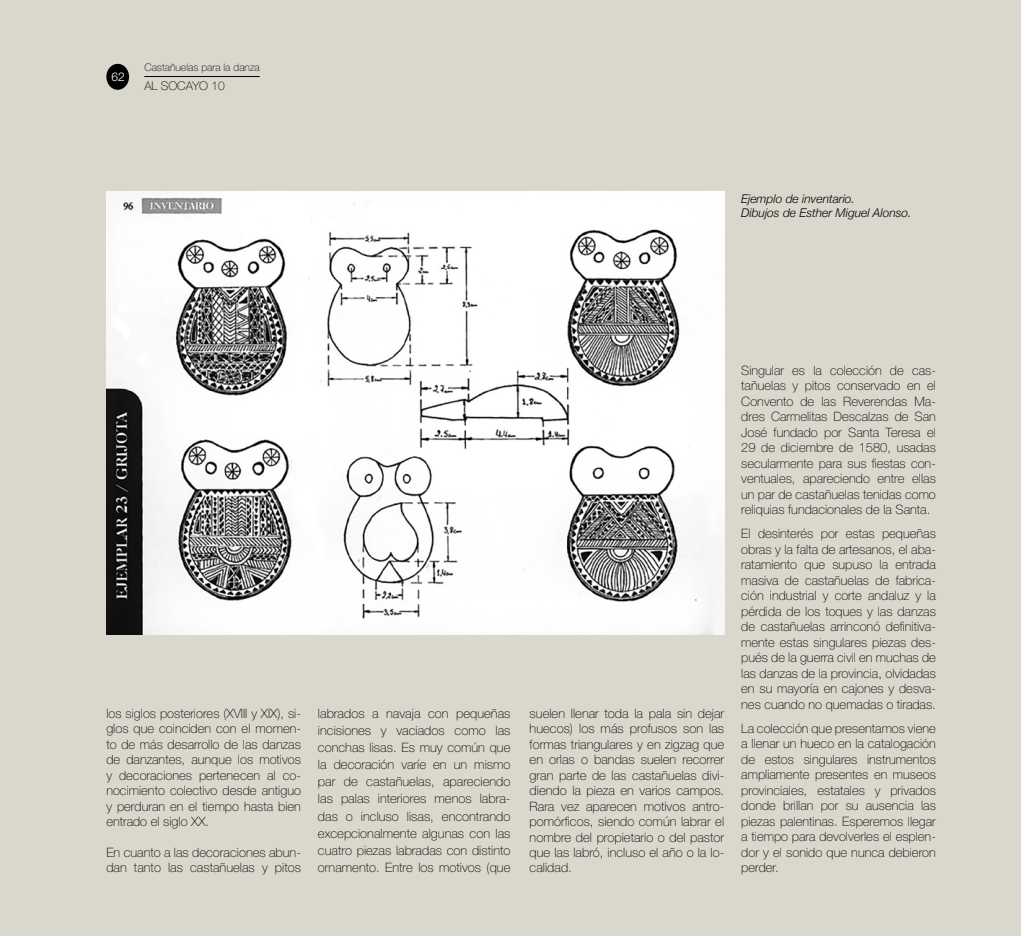
<style>
.page{position:relative;width:1021px;height:936px;background:#fff}
.page>*{position:absolute;margin:0;border:0;box-sizing:border-box;transform-origin:0 0}
.t1{font:100 12.9px/15.5px "Helvetica Neue LT Std";color:#000;text-align:justify}
.t2{font:italic 300 12px/14.4px "Helvetica Neue";color:#000}
.t3{font:100 12px "Helvetica Neue LT Std";color:#000}
.t4{font:300 12px "Helvetica Neue LT Std";color:#fff}
.t5{font:100 10.5px "Helvetica Neue LT Std";color:#000}
</style>
<div class="page">
<div style="left:0;top:0;width:1020px;height:935px;background:#dad8cd"></div>
<img style="left:106px;top:191px;width:618px;height:443px">
<hr style="left:144px;top:76px;width:116px;height:1px;background:#000">
<div style="left:106px;top:64px;width:23px;height:26px;background:#000;border-radius:50%"></div>
<p class="t4" style="left:111px;top:70px;width:15px">62</p>
<p class="t5" style="left:144px;top:62px;width:117px">Castañuelas para la danza</p>
<p class="t3" style="left:144px;top:79px;width:82px">AL SOCAYO 10</p>
<p class="t2" style="left:741px;top:191px;width:172px">Ejemplo de inventario.<br>Dibujos de Esther Miguel Alonso.</p>
<p class="t1" style="left:106px;top:705px;width:196px">los siglos posteriores (XVIII y XIX), si&shy;glos que coinciden con el momen&shy;to de más desarrollo de las danzas de danzantes, aunque los motivos y decoraciones pertenecen al co&shy;nocimiento colectivo desde antiguo y perduran en el tiempo hasta bien entrado el siglo XX.</p>
<p class="t1" style="left:106px;top:844px;width:196px">En cuanto a las decoraciones abun&shy;dan tanto las castañuelas y pitos</p>
<p class="t1" style="left:318px;top:704px;width:194px;line-height:17.1px">labrados a navaja con pequeñas incisiones y vaciados como las conchas lisas. Es muy común que la decoración varíe en un mismo par de castañuelas, apareciendo las palas interiores menos labra&shy;das o incluso lisas, encontrando excepcionalmente algunas con las cuatro piezas labradas con distinto ornamento. Entre los motivos (que</p>
<p class="t1" style="left:529px;top:705px;width:196px">suelen llenar toda la pala sin dejar huecos) los más profusos son las formas triangulares y en zigzag que en orlas o bandas suelen recorrer gran parte de las castañuelas divi&shy;diendo la pieza en varios campos.<br>Rara vez aparecen motivos antro&shy;pomórficos, siendo común labrar el nombre del propietario o del pastor que las labró, incluso el año o la lo&shy;calidad.</p>
<p class="t1" style="left:741px;top:362px;width:196px">Singular es la colección de cas&shy;tañuelas y pitos conservado en el Convento de las Reverendas Ma&shy;dres Carmelitas Descalzas de San José fundado por Santa Teresa el 29 de diciembre de 1580, usadas secularmente para sus fiestas con&shy;ventuales, apareciendo entre ellas un par de castañuelas tenidas como reliquias fundacionales de la Santa.</p>
<p class="t1" style="left:741px;top:526px;width:196px">El desinterés por estas pequeñas obras y la falta de artesanos, el aba&shy;ratamiento que supuso la entrada masiva de castañuelas de fabrica&shy;ción industrial y corte andaluz y la pérdida de los toques y las danzas de castañuelas arrinconó definitiva&shy;mente estas singulares piezas des&shy;pués de la guerra civil en muchas de las danzas de la provincia, olvidadas en su mayoría en cajones y desva&shy;nes cuando no quemadas o tiradas.</p>
<p class="t1" style="left:741px;top:720px;width:196px">La colección que presentamos viene a llenar un hueco en la catalogación de estos singulares instrumentos ampliamente presentes en museos provinciales, estatales y privados donde brillan por su ausencia las piezas palentinas. Esperemos llegar a tiempo para devolverles el esplen&shy;dor y el sonido que nunca debieron perder.</p>
</div>
